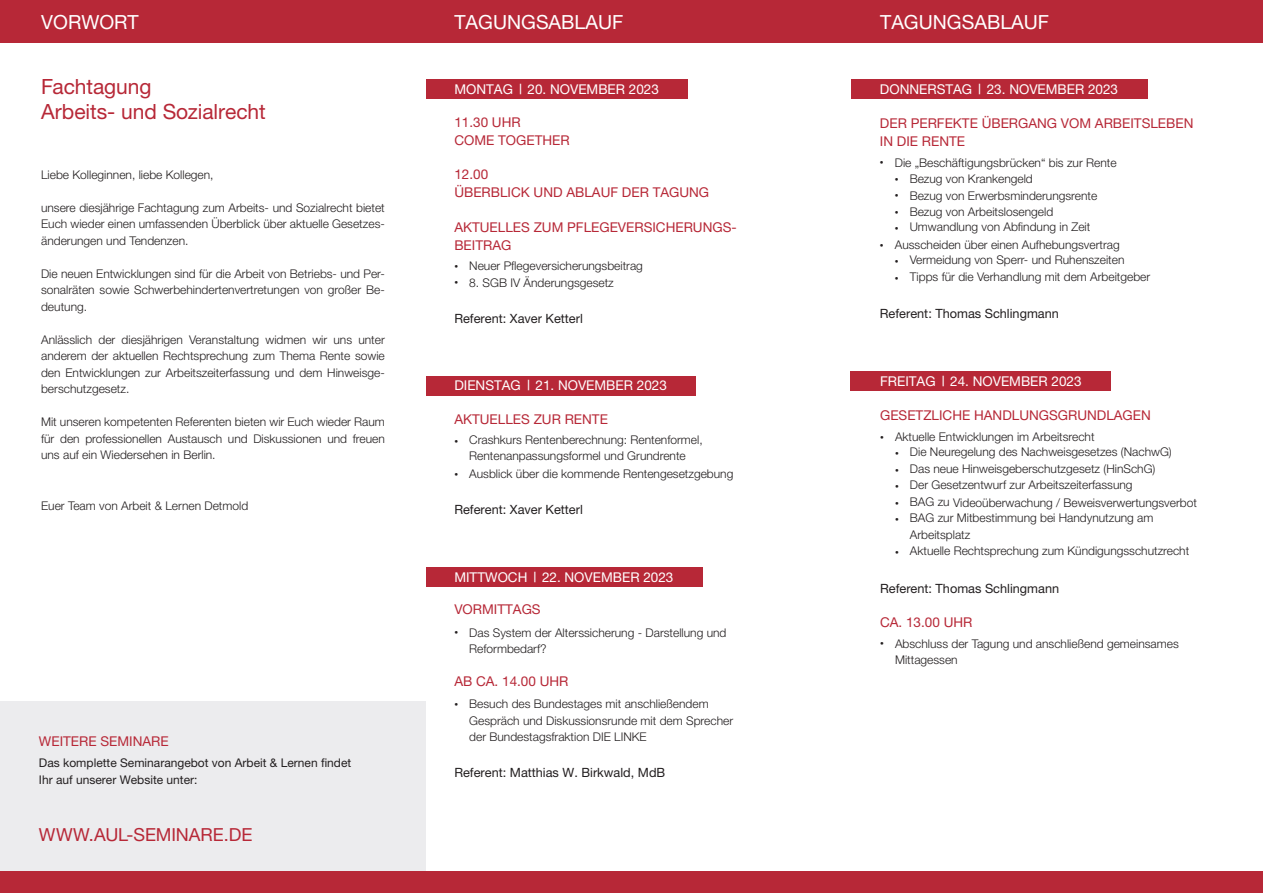
<style>
.page{position:relative;width:1263px;height:893px;background:#fff}
.page>*{position:absolute;margin:0;border:0;box-sizing:border-box;transform-origin:0 0}
.t1{font:21px/25.2px "Helvetica Neue LT Pro";letter-spacing:-.005em;color:#b72837}
.t2{font:19.5px "Helvetica Neue LT Pro";color:#fff}
.t3{font:18px "Helvetica Neue LT Pro";letter-spacing:-.005em;color:#b72837}
.t4{font:13.5px/18px "Helvetica Neue LT Pro";color:#b72837}
.t5{font:13.5px "Helvetica Neue LT Pro";color:#fff}
.t6{font:12.75px "Helvetica Neue LT Pro";color:#231f20}
.t7{font:300 12px/16.5px "Helvetica Neue LT Pro";color:#231f20}
.t8{font:12px/16.5px "Helvetica Neue LT Pro";color:#231f20}
.s1{font-weight:500;font-size:10.5px}
.s2{font-size:7.5px}
</style>
<div class="page">
<div style="left:0;top:702px;width:426px;height:191px;background:#ececee"></div>
<div style="left:0;top:872px;width:1263px;height:21px;background:#b72837"></div>
<div style="left:0;top:0;width:1263px;height:43px;background:#b72837"></div>
<div style="left:426px;top:79px;width:262px;height:20px;background:#b72837"></div>
<div style="left:851px;top:79px;width:296px;height:20px;background:#b72837"></div>
<div style="left:851px;top:371px;width:260px;height:20px;background:#b72837"></div>
<div style="left:426px;top:376px;width:270px;height:19px;background:#b72837"></div>
<div style="left:426px;top:567px;width:276px;height:20px;background:#b72837"></div>
<h2 class="t2" style="left:41px;top:10px;width:99px">VORWORT</h2>
<h2 class="t2" style="left:454px;top:10px;width:170px">TAGUNGSABLAUF</h2>
<h2 class="t2" style="left:880px;top:10px;width:170px">TAGUNGSABLAUF</h2>
<h1 class="t1" style="left:41px;top:73px;width:226px">Fachtagung<br>Arbeits- und Sozialrecht</h1>
<p class="t7" style="left:41px;top:166px;width:174px">Liebe Kolleginnen, liebe Kollegen,</p>
<p class="t7" style="left:41px;top:199px;width:345px;text-align:justify">unsere diesjährige Fachtagung zum Arbeits- und Sozialrecht bietet Euch wieder einen umfassenden Überblick über aktuelle Gesetzes&shy;änderungen und Tendenzen.</p>
<p class="t7" style="left:41px;top:265px;width:345px;text-align:justify">Die neuen Entwicklungen sind für die Arbeit von Betriebs- und Per&shy;sonalräten sowie Schwerbehindertenvertretungen von großer Be&shy;deutung.</p>
<p class="t7" style="left:41px;top:331px;width:345px;text-align:justify">Anlässlich der diesjährigen Veranstaltung widmen wir uns unter anderem der aktuellen Rechtsprechung zum Thema Rente sowie den Entwicklungen zur Arbeitszeiterfassung und dem Hinweisge&shy;berschutzgesetz.</p>
<p class="t7" style="left:41px;top:413px;width:345px;text-align:justify">Mit unseren kompetenten Referenten bieten wir Euch wieder Raum für den professionellen Austausch und Diskussionen und freuen uns auf ein Wiedersehen in Berlin.</p>
<p class="t7" style="left:41px;top:497px;width:209px">Euer Team von Arbeit &amp; Lernen Detmold</p>
<p class="t4" style="left:39px;top:732px;width:131px">WEITERE SEMINARE</p>
<p class="t8" style="left:39px;top:754px;width:314px">Das komplette Seminarangebot von Arbeit &amp; Lernen findet<br>Ihr auf unserer Website unter:</p>
<h3 class="t3" style="left:39px;top:824px;width:215px">WWW.AUL-SEMINARE.DE</h3>
<p class="t5" style="left:454px;top:81px;width:206px">MONTAG <span class="s1">|</span> 20. NOVEMBER 2023</p>
<p class="t4" style="left:454px;top:113px;width:117px">11.30 UHR<br>COME TOGETHER</p>
<p class="t4" style="left:454px;top:165px;width:256px">12.00<br>ÜBERBLICK UND ABLAUF DER TAGUNG</p>
<p class="t4" style="left:454px;top:218px;width:284px">AKTUELLES ZUM PFLEGEVERSICHERUNGS-<br>BEITRAG</p>
<p class="t7" style="left:454px;top:258px;width:190px"><span class="s2">•</span> Neuer Pflegeversicherungsbeitrag</p>
<p class="t7" style="left:454px;top:274px;width:161px"><span class="s2">•</span> 8. SGB IV Änderungsgesetz</p>
<p class="t6" style="left:454px;top:311px;width:130px">Referent: Xaver Ketterl</p>
<p class="t5" style="left:454px;top:377px;width:214px">DIENSTAG <span class="s1">|</span> 21. NOVEMBER 2023</p>
<p class="t4" style="left:454px;top:410px;width:155px">AKTUELLES ZUR RENTE</p>
<p class="t7" style="left:454px;top:431px;width:250px;text-align:center"><span class="s2">•</span> Crashkurs Rentenberechnung: Rentenformel,<br>Rentenanpassungsformel und Grundrente</p>
<p class="t7" style="left:454px;top:465px;width:280px"><span class="s2">•</span> Ausblick über die kommende Rentengesetzgebung</p>
<p class="t6" style="left:454px;top:502px;width:130px">Referent: Xaver Ketterl</p>
<p class="t5" style="left:454px;top:569px;width:220px">MITTWOCH <span class="s1">|</span> 22. NOVEMBER 2023</p>
<p class="t4" style="left:454px;top:600px;width:88px">VORMITTAGS</p>
<p class="t7" style="left:469px;top:624px;width:259px;text-indent:-15px"><span class="s2">•</span> Das System der Alterssicherung - Darstellung und<br>Reformbedarf?</p>
<p class="t4" style="left:454px;top:672px;width:116px">AB CA. 14.00 UHR</p>
<p class="t7" style="left:469px;top:695px;width:265px;text-indent:-15px"><span class="s2">•</span> Besuch des Bundestages mit anschließendem<br>Gespräch und Diskussionsrunde mit dem Sprecher der Bundestagsfraktion DIE LINKE</p>
<p class="t6" style="left:454px;top:765px;width:212px">Referent: Matthias W. Birkwald, MdB</p>
<p class="t5" style="left:880px;top:81px;width:240px">DONNERSTAG <span class="s1">|</span> 23. NOVEMBER 2023</p>
<p class="t4" style="left:880px;top:114px;width:315px">DER PERFEKTE ÜBERGANG VOM ARBEITSLEBEN<br>IN DIE RENTE</p>
<p class="t7" style="left:880px;top:154px;width:238px"><span class="s2">•</span> Die „Beschäftigungsbrücken“ bis zur Rente</p>
<p class="t7" style="left:895px;top:171px;width:140px"><span class="s2">•</span> Bezug von Krankengeld</p>
<p class="t7" style="left:895px;top:187px;width:204px"><span class="s2">•</span> Bezug von Erwerbsminderungsrente</p>
<p class="t7" style="left:895px;top:204px;width:160px"><span class="s2">•</span> Bezug von Arbeitslosengeld</p>
<p class="t7" style="left:895px;top:219px;width:197px"><span class="s2">•</span> Umwandlung von Abfindung in Zeit</p>
<p class="t7" style="left:880px;top:237px;width:241px"><span class="s2">•</span> Ausscheiden über einen Aufhebungsvertrag</p>
<p class="t7" style="left:895px;top:252px;width:231px"><span class="s2">•</span> Vermeidung von Sperr- und Ruhenszeiten</p>
<p class="t7" style="left:895px;top:268px;width:257px"><span class="s2">•</span> Tipps für die Verhandlung mit dem Arbeitgeber</p>
<p class="t6" style="left:880px;top:306px;width:181px">Referent: Thomas Schlingmann</p>
<p class="t5" style="left:880px;top:373px;width:203px">FREITAG <span class="s1">|</span> 24. NOVEMBER 2023</p>
<p class="t4" style="left:880px;top:406px;width:272px">GESETZLICHE HANDLUNGSGRUNDLAGEN</p>
<p class="t7" style="left:880px;top:428px;width:216px"><span class="s2">•</span> Aktuelle Entwicklungen im Arbeitsrecht</p>
<p class="t7" style="left:895px;top:443px;width:278px"><span class="s2">•</span> Die Neuregelung des Nachweisgesetzes (NachwG)</p>
<p class="t7" style="left:895px;top:460px;width:262px"><span class="s2">•</span> Das neue Hinweisgeberschutzgesetz (HinSchG)</p>
<p class="t7" style="left:895px;top:476px;width:239px"><span class="s2">•</span> Der Gesetzentwurf zur Arbeitszeiterfassung</p>
<p class="t7" style="left:895px;top:494px;width:303px"><span class="s2">•</span> BAG zu Videoüberwachung / Beweisverwertungsverbot</p>
<p class="t7" style="left:910px;top:509px;width:245px;text-indent:-15px"><span class="s2">•</span> BAG zur Mitbestimmung bei Handynutzung am<br>Arbeitsplatz</p>
<p class="t7" style="left:895px;top:542px;width:296px"><span class="s2">•</span> Aktuelle Rechtsprechung zum Kündigungsschutzrecht</p>
<p class="t6" style="left:880px;top:580px;width:181px">Referent: Thomas Schlingmann</p>
<p class="t4" style="left:880px;top:613px;width:94px">CA. 13.00 UHR</p>
<p class="t7" style="left:895px;top:635px;width:285px;text-indent:-15px"><span class="s2">•</span> Abschluss der Tagung und anschließend gemeinsames<br>Mittagessen</p>
</div>
